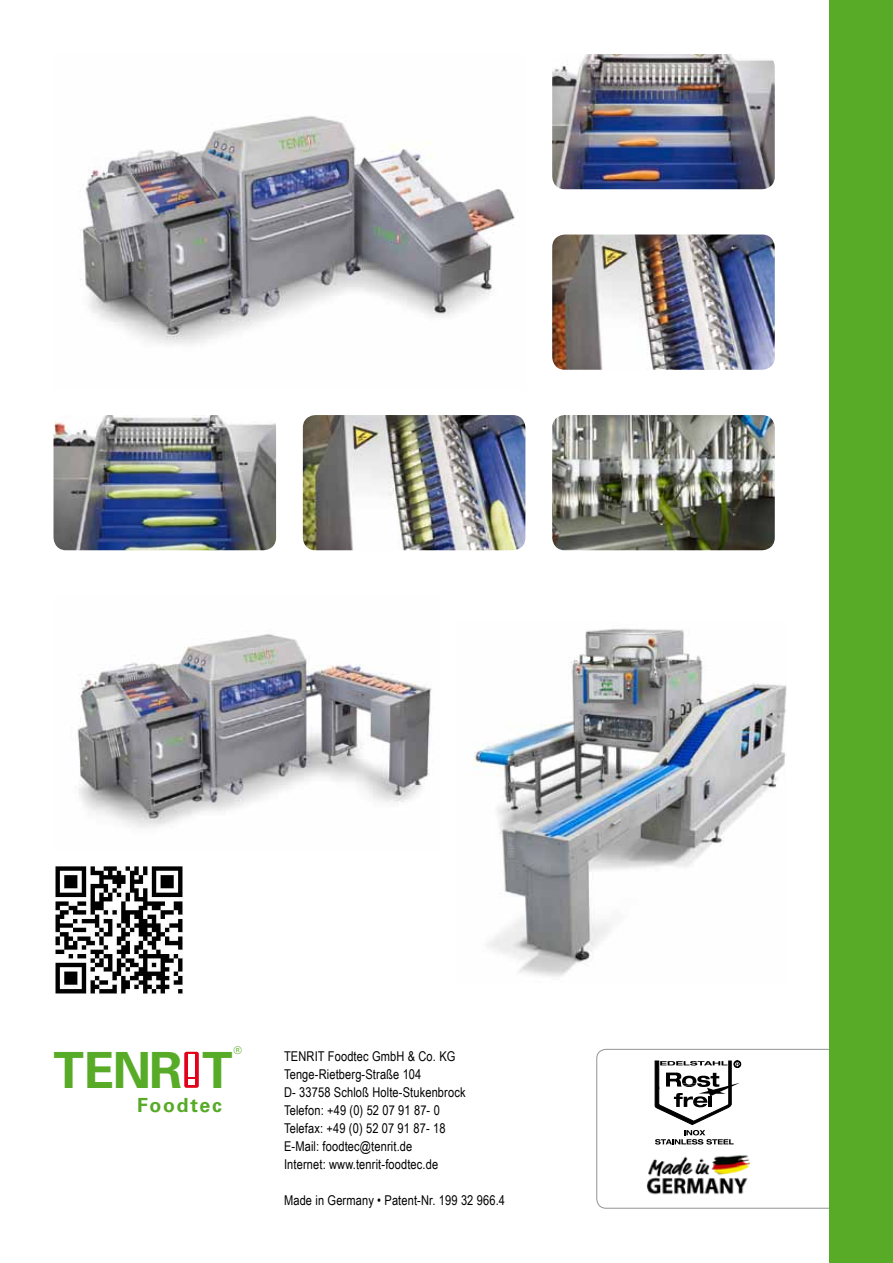
<style>
.page{position:relative;width:893px;height:1263px;background:#fff}
.page>*{position:absolute;margin:0;border:0;box-sizing:border-box;transform-origin:0 0}
.t1{font:700 49.8px "Univers LT";color:#57ab27}
.t2{font:700 19.5px "Univers LT";letter-spacing:.09em;color:#57ab27}
.t3{font:13.5px/18px "Arial Narrow";letter-spacing:.01em;color:#000}
.t4{font:10.5px "Univers LT";color:#57ab27}
</style>
<div class="page">
<svg style="left:655px;top:1060px;width:86px;height:84px"></svg>
<img style="left:646px;top:1155px;width:104px;height:40px">
<div style="left:596px;top:1049px;width:243px;height:159px;border:1px solid #929395;border-radius:9px"></div>
<div style="left:829px;top:0;width:64px;height:1263px;background:#57ab27"></div>
<img style="left:473px;top:628px;width:314px;height:349px">
<img style="left:77px;top:634px;width:355px;height:194px">
<img style="left:55px;top:866px;width:128px;height:129px">
<img style="left:80px;top:116px;width:435px;height:228px">
<img style="left:552px;top:54px;width:223px;height:135px">
<img style="left:552px;top:234px;width:223px;height:136px">
<img style="left:54px;top:415px;width:222px;height:135px">
<img style="left:303px;top:415px;width:222px;height:135px">
<img style="left:552px;top:415px;width:223px;height:135px">
<div style="left:184px;top:1052px;width:15px;height:36px;background:#e2001a;border-radius:2px"></div>
<div style="left:188px;top:1079px;width:7px;height:6px;background:#fff"></div>
<div style="left:188px;top:1055px;width:7px;height:22px;background:#fff"></div>
<p class="t4" style="left:234px;top:1044px;width:10px">®</p>
<h1 class="t1" style="left:54px;top:1041px;width:181px">TENR T</h1>
<h2 class="t2" style="left:137px;top:1093px;width:86px">Foodtec</h2>
<p class="t3" style="left:284px;top:1047px;width:183px">TENRIT Foodtec GmbH &amp; Co. KG<br>Tenge-Rietberg-Straße 104<br>D- 33758 Schloß Holte-Stukenbrock<br>Telefon: +49 (0) 52 07 91 87- 0<br>Telefax: +49 (0) 52 07 91 87- 18<br>E-Mail: foodtec@tenrit.de<br>Internet: www.tenrit-foodtec.de</p>
<p class="t3" style="left:284px;top:1191px;width:222px">Made in Germany • Patent-Nr. 199 32 966.4</p>
</div>
